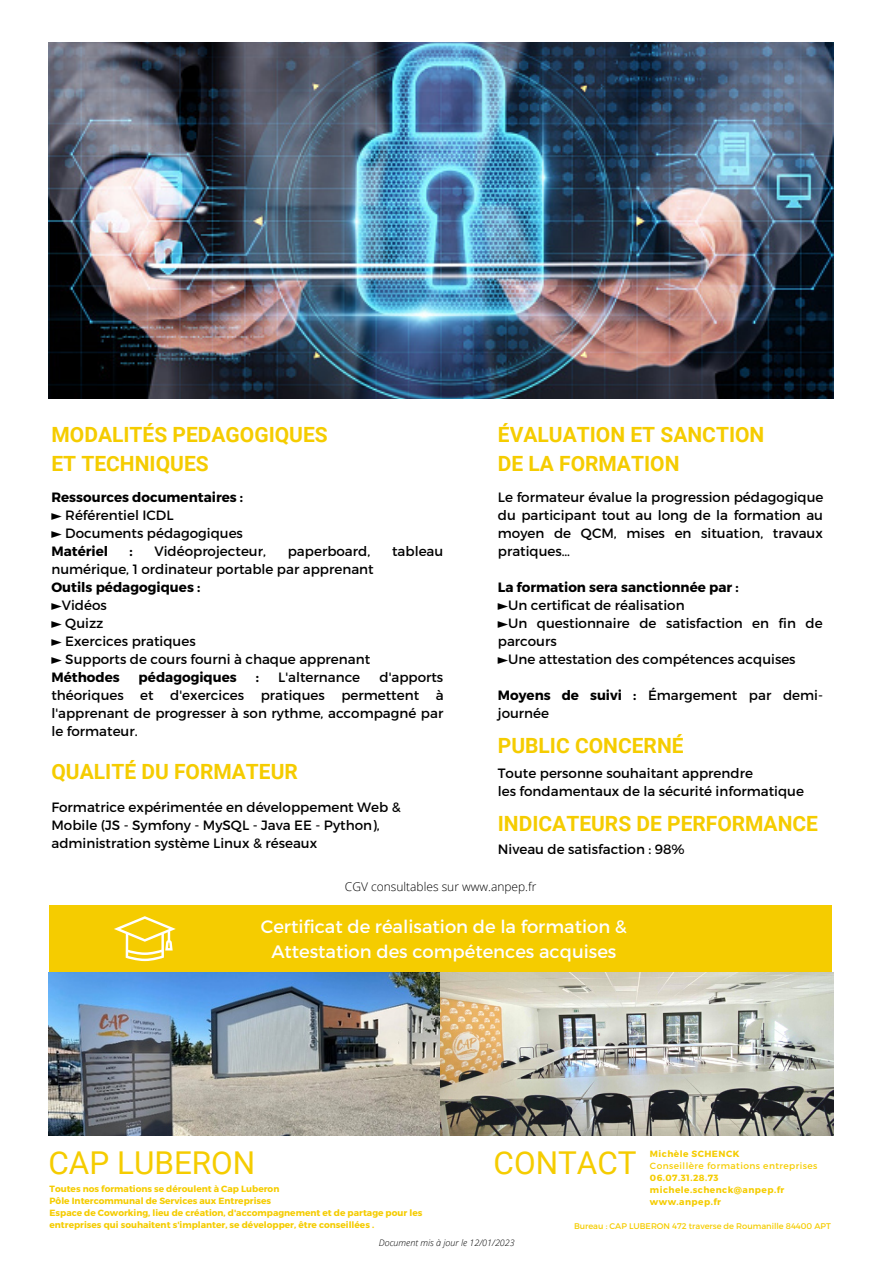
<style>
.page{position:relative;width:893px;height:1264px;background:#fff}
.page>*{position:absolute;margin:0;border:0;box-sizing:border-box;transform-origin:0 0}
.t1{font:31.5px "Roboto";color:#f5cc00}
.t2{font:700 21px/29.2px "Roboto";color:#f5cc00}
.t3{font:18px/24.8px "Montserrat";color:#fff;text-align:center}
.t4{font:13.5px/18px "Montserrat";color:#000}
.t5{font:700 13.5px "Montserrat";color:#000}
.t6{font:300 12px "Open Sans";color:#000}
.t7{font:700 9px/12px "Montserrat";color:#f5cc00}
.t8{font:700 9px/12px "Montserrat";letter-spacing:.05em;color:#f5cc00}
.t9{font:9px "Montserrat";letter-spacing:.05em;color:#f5cc00}
.t10{font:italic 300 9px "Open Sans";color:#000}
.t11{font:8.25px "Montserrat";color:#f5cc00}
.s1{font-weight:700}
.s2{font-family:"DejaVu Sans"}
</style>
<div class="page">
<img style="left:49px;top:972px;width:392px;height:163px">
<img style="left:48px;top:43px;width:785px;height:355px">
<div style="left:49px;top:904px;width:782px;height:67px;background:#f5cc00"></div>
<svg style="left:114px;top:916px;width:62px;height:45px"></svg>
<img style="left:441px;top:972px;width:392px;height:163px">
<h2 class="t2" style="left:51px;top:420px;width:278px">MODALITÉS PEDAGOGIQUES<br>ET TECHNIQUES</h2>
<h2 class="t2" style="left:498px;top:420px;width:268px">ÉVALUATION ET SANCTION<br>DE LA FORMATION</h2>
<p class="t4" style="left:51px;top:487px;width:193px"><span class="s1">Ressources documentaires : </span><span class="s2">►</span> Référentiel ICDL<br><span class="s2">►</span> Documents pédagogiques<br><span class="s1">Matériel</span></p>
<p class="t5" style="left:129px;top:542px;width:5px">:</p>
<p class="t4" style="left:154px;top:541px;width:113px">Vidéoprojecteur,</p>
<p class="t4" style="left:288px;top:541px;width:84px">paperboard,</p>
<p class="t4" style="left:392px;top:541px;width:53px">tableau</p>
<p class="t4" style="left:51px;top:559px;width:324px">numérique, 1 ordinateur portable par apprenant</p>
<p class="t4" style="left:51px;top:577px;width:320px"><span class="s1">Outils pédagogiques :<br></span><span class="s2">►</span>Vidéos<br><span class="s2">►</span> Quizz<br><span class="s2">►</span> Exercices pratiques<br><span class="s2">►</span> Supports de cours fourni à chaque apprenant<br><span class="s1">Méthodes</span></p>
<p class="t5" style="left:139px;top:668px;width:100px">pédagogiques</p>
<p class="t5" style="left:256px;top:668px;width:5px">:</p>
<p class="t4" style="left:278px;top:667px;width:83px">L'alternance</p>
<p class="t4" style="left:51px;top:667px;width:393px;text-align:justify;text-indent:328px">d'apports théoriques et d'exercices pratiques permettent à l'apprenant de progresser à son rythme, accompagné par le formateur.</p>
<h2 class="t2" style="left:51px;top:757px;width:248px">QUALITÉ DU FORMATEUR</h2>
<p class="t4" style="left:51px;top:797px;width:351px">Formatrice expérimentée en développement Web &amp;<br>Mobile (JS - Symfony - MySQL - Java EE - Python), administration système Linux &amp; réseaux</p>
<p class="t4" style="left:498px;top:487px;width:327px;text-align:justify">Le formateur évalue la progression pédagogique du participant tout au long de la formation au moyen de QCM, mises en situation, travaux pratiques…</p>
<p class="t4" style="left:498px;top:577px;width:326px"><span class="s1">La formation sera sanctionnée par :<br></span><span class="s2">►</span>Un certificat de réalisation<br><span class="s2">►</span>Un questionnaire de satisfaction en fin de parcours<br><span class="s2">►</span>Une attestation des compétences acquises</p>
<p class="t4" style="left:498px;top:685px;width:327px"><span class="s1">Moyens de suivi :</span> Émargement par demi&shy;journée</p>
<h2 class="t2" style="left:498px;top:730px;width:187px">PUBLIC CONCERNÉ</h2>
<p class="t4" style="left:498px;top:764px;width:308px">Toute personne souhaitant apprendre<br>les fondamentaux de la sécurité informatique</p>
<h2 class="t2" style="left:498px;top:809px;width:322px">INDICATEURS DE PERFORMANCE</h2>
<p class="t4" style="left:498px;top:840px;width:188px">Niveau de satisfaction : 98%</p>
<p class="t6" style="left:345px;top:878px;width:193px">CGV consultables sur www.anpep.fr</p>
<h3 class="t3" style="left:261px;top:913px;width:367px">Certificat de réalisation de la formation &amp;<br>Attestation des compétences acquises</h3>
<h1 class="t1" style="left:48px;top:1144px;width:208px">CAP LUBERON</h1>
<p class="t8" style="left:650px;top:1147px;width:91px">Michèle SCHENCK</p>
<h1 class="t1" style="left:493px;top:1144px;width:144px">CONTACT</h1>
<p class="t9" style="left:650px;top:1160px;width:169px">Conseillère formations entreprises</p>
<p class="t8" style="left:650px;top:1171px;width:136px">06.07.31.28.73 michele.schenck@anpep.fr www.anpep.fr</p>
<p class="t7" style="left:49px;top:1182px;width:374px">Toutes nos formations se déroulent à Cap Luberon<br>Pôle Intercommunal de Services aux Entreprises<br>Espace de Coworking, lieu de création, d'accompagnement et de partage pour les entreprises qui souhaitent s'implanter, se développer, être conseillées .</p>
<p class="t11" style="left:574px;top:1220px;width:258px">Bureau : CAP LUBERON 472 traverse de Roumanille 84400 APT</p>
<p class="t10" style="left:379px;top:1236px;width:137px">Document mis à jour le 12/01/2023</p>
</div>
